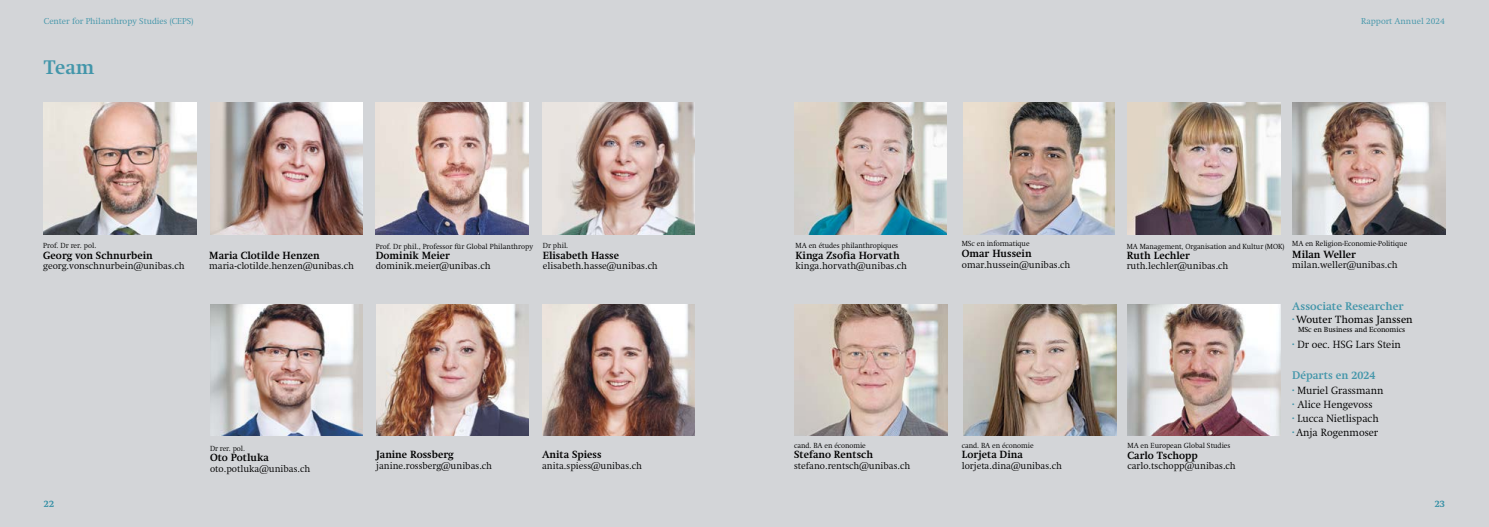
<style>
.page{position:relative;width:1489px;height:527px;background:#fff}
.page>*{position:absolute;margin:0;border:0;box-sizing:border-box;transform-origin:0 0}
.Titel{font:700 20px "Swift LT Std";color:#4396aa}
.Lauftext{font:700 11.25px "Swift LT Std";color:#4396aa}
.t1{font:700 10.62px "Swift LT Std";color:#000}
.Lauftext-2{font:300 10.62px "Swift LT Std";color:#000}
.t2{font:10.62px "Swift LT Std";color:#000}
.t3{font:300 9.75px "Swift LT Std";color:#000}
.t4{font:9.5px "Swift LT Std";color:#4396aa}
.Rubrik{font:300 8.75px "Swift LT Std";color:#4396aa}
.t5{font:300 7.5px "Swift LT Std";letter-spacing:-.005em;color:#000}
.t6{font:7.5px "Swift LT Std";letter-spacing:-.005em;color:#000}
</style>
<div class="page">
<div style="left:0;top:0;width:1488px;height:526px;background:#d3d5d8"></div>
<img style="left:44px;top:103px;width:153px;height:131px">
<img style="left:1127px;top:103px;width:153px;height:131px">
<img style="left:794px;top:304px;width:153px;height:131px">
<img style="left:210px;top:103px;width:153px;height:131px">
<img style="left:963px;top:304px;width:153px;height:131px">
<img style="left:376px;top:103px;width:152px;height:131px">
<img style="left:1292px;top:103px;width:152px;height:131px">
<img style="left:1127px;top:304px;width:153px;height:131px">
<img style="left:542px;top:103px;width:152px;height:131px">
<img style="left:210px;top:304px;width:153px;height:131px">
<img style="left:794px;top:103px;width:152px;height:131px">
<img style="left:542px;top:304px;width:152px;height:131px">
<img style="left:376px;top:304px;width:153px;height:131px">
<img style="left:963px;top:103px;width:151px;height:131px">
<p class="Rubrik" style="left:44px;top:16px;width:151px">Center for Philanthropy Studies (CEPS)</p>
<p class="Rubrik" style="left:1360px;top:16px;width:85px">Rapport Annuel 2024</p>
<p class="Titel" style="left:44px;top:56px;width:52px">Team</p>
<p class="t5" style="left:43px;top:241px;width:55px">Prof. Dr rer. pol.</p>
<p class="t1" style="left:43px;top:249px;width:111px">Georg von Schnurbein</p>
<p class="t3" style="left:43px;top:260px;width:143px">georg.vonschnurbein@unibas.ch</p>
<p class="t1" style="left:209px;top:249px;width:112px">Maria Clotilde Henzen</p>
<p class="t3" style="left:209px;top:260px;width:146px">maria-clotilde.henzen@unibas.ch</p>
<p class="t5" style="left:376px;top:242px;width:159px">Prof. Dr phil., Professor für Global Philanthropy</p>
<p class="t1" style="left:376px;top:249px;width:76px">Dominik Meier</p>
<p class="t3" style="left:376px;top:260px;width:116px">dominik.meier@unibas.ch</p>
<p class="t5" style="left:543px;top:241px;width:27px">Dr phil.</p>
<p class="t1" style="left:543px;top:249px;width:78px">Elisabeth Hasse</p>
<p class="t3" style="left:543px;top:260px;width:116px">elisabeth.hasse@unibas.ch</p>
<p class="t5" style="left:210px;top:443px;width:37px">Dr rer. pol.</p>
<p class="t1" style="left:210px;top:451px;width:60px">Oto Potluka</p>
<p class="t3" style="left:210px;top:462px;width:102px">oto.potluka@unibas.ch</p>
<p class="t1" style="left:376px;top:448px;width:79px">Janine Rossberg</p>
<p class="t3" style="left:376px;top:460px;width:117px">janine.rossberg@unibas.ch</p>
<p class="t1" style="left:542px;top:448px;width:61px">Anita Spiess</p>
<p class="t3" style="left:542px;top:460px;width:101px">anita.spiess@unibas.ch</p>
<p class="t5" style="left:795px;top:241px;width:104px">MA en études philanthropiques</p>
<p class="t1" style="left:795px;top:249px;width:106px">Kinga Zsofia Horvath</p>
<p class="t3" style="left:795px;top:260px;width:113px">kinga.horvath@unibas.ch</p>
<p class="t5" style="left:961px;top:240px;width:69px">MSc en informatique</p>
<p class="t1" style="left:961px;top:247px;width:71px">Omar Hussein</p>
<p class="t3" style="left:961px;top:259px;width:110px">omar.hussein@unibas.ch</p>
<p class="t5" style="left:794px;top:441px;width:73px">cand. BA en économie</p>
<p class="t1" style="left:794px;top:448px;width:80px">Stefano Rentsch</p>
<p class="t3" style="left:794px;top:460px;width:118px">stefano.rentsch@unibas.ch</p>
<p class="t5" style="left:961px;top:441px;width:73px">cand. BA en économie</p>
<p class="t1" style="left:961px;top:448px;width:62px">Lorjeta Dina</p>
<p class="t3" style="left:961px;top:460px;width:102px">lorjeta.dina@unibas.ch</p>
<p class="t5" style="left:1126px;top:242px;width:159px">MA Management, Organisation and Kultur (MOK)</p>
<p class="t1" style="left:1126px;top:250px;width:65px">Ruth Lechler</p>
<p class="t3" style="left:1126px;top:260px;width:103px">ruth.lechler@unibas.ch</p>
<p class="t5" style="left:1292px;top:240px;width:116px">MA en Religion-Economie-Politique</p>
<p class="t1" style="left:1292px;top:248px;width:65px">Milan Weller</p>
<p class="t3" style="left:1292px;top:259px;width:107px">milan.weller@unibas.ch</p>
<p class="t5" style="left:1127px;top:441px;width:104px">MA en European Global Studies</p>
<p class="t1" style="left:1127px;top:449px;width:72px">Carlo Tschopp</p>
<p class="t3" style="left:1127px;top:460px;width:110px">carlo.tschopp@unibas.ch</p>
<p class="Lauftext" style="left:1292px;top:299px;width:113px">Associate Researcher</p>
<p class="t2" style="left:1292px;top:313px;width:122px"><sup>•</sup> Wouter Thomas Janssen</p>
<p class="t6" style="left:1297px;top:325px;width:109px">MSc en Business and Economics</p>
<p class="Lauftext-2" style="left:1292px;top:338px;width:110px"><sup>•</sup> Dr oec. HSG Lars Stein</p>
<p class="Lauftext" style="left:1292px;top:369px;width:85px">Départs en 2024</p>
<p class="Lauftext-2" style="left:1292px;top:384px;width:93px"><sup>•</sup> Muriel Grassmann</p>
<p class="Lauftext-2" style="left:1292px;top:398px;width:82px"><sup>•</sup> Alice Hengevoss</p>
<p class="Lauftext-2" style="left:1292px;top:412px;width:88px"><sup>•</sup> Lucca Nietlispach</p>
<p class="Lauftext-2" style="left:1292px;top:426px;width:87px"><sup>•</sup> Anja Rogenmoser</p>
<p class="t4" style="left:44px;top:498px;width:12px">22</p>
<p class="t4" style="left:1434px;top:498px;width:12px">23</p>
</div>
